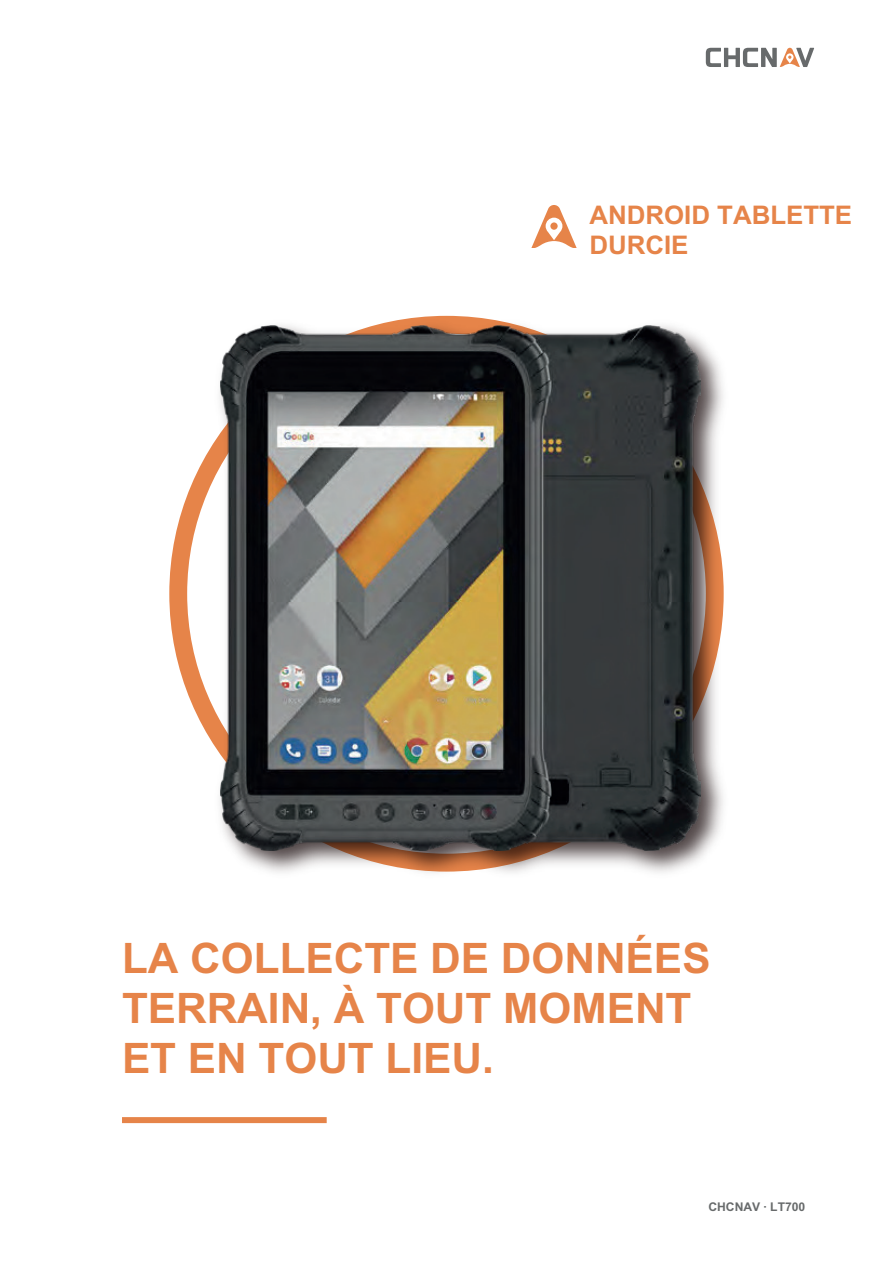
<style>
.page{position:relative;width:893px;height:1263px;background:#fff}
.page>*{position:absolute;margin:0;border:0;box-sizing:border-box;transform-origin:0 0}
.t1{font:700 42px/50.4px "Arial";color:#e68449}
.t2{font:700 25.65px/30.8px "Arial";color:#e68449}
.t3{font:700 12px "Arial";color:#676a6b}
</style>
<div class="page">
<svg style="left:706px;top:48px;width:108px;height:19px"></svg>
<svg style="left:531px;top:205px;width:46px;height:43px"></svg>
<div style="left:550px;top:222px;width:8px;height:8px;background:#e68449;border-radius:50%"></div>
<svg style="left:169px;top:452px;width:39px;height:283px"></svg>
<div style="left:122px;top:1117px;width:205px;height:6px;background:#e68449"></div>
<img style="left:208px;top:315px;width:516px;height:558px">
<img style="left:220px;top:326px;width:481px;height:524px">
<p class="t2" style="left:589px;top:199px;width:264px">ANDROID TABLETTE<br>DURCIE</p>
<p class="t1" style="left:122px;top:933px;width:590px">LA COLLECTE DE DONNÉES<br>TERRAIN, À TOUT MOMENT<br>ET EN TOUT LIEU.</p>
<p class="t3" style="left:708px;top:1200px;width:98px">CHCNAV · LT700</p>
</div>
